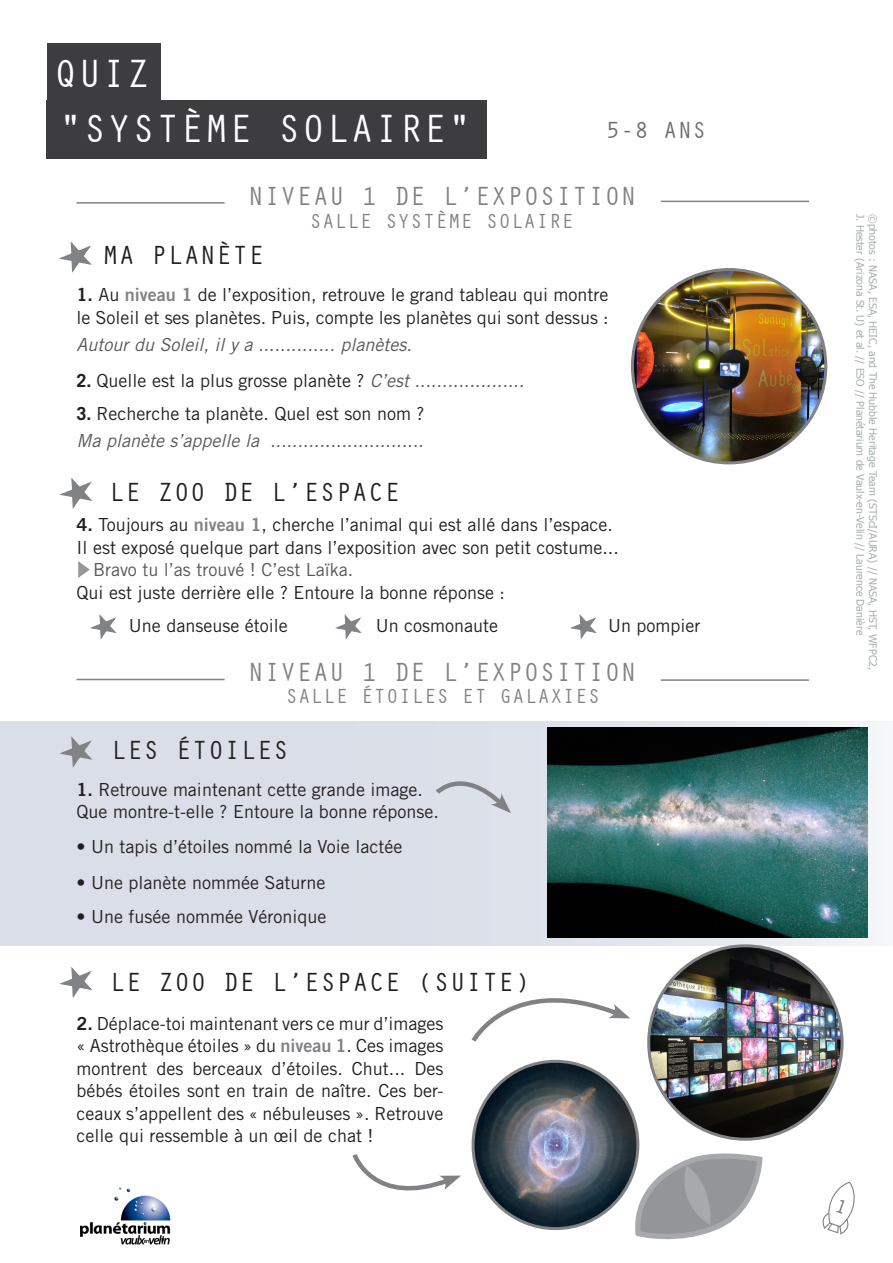
<style>
.page{position:relative;width:893px;height:1263px;background:#fff}
.page>*{position:absolute;margin:0;border:0;box-sizing:border-box;transform-origin:0 0}
.t1{font:40.5px "Orator";color:#fff}
.t2{font:27px "Orator";color:#231f20}
.t3{font:27px "Orator";color:#808285}
.t4{font:24px "Orator";color:#6c6d70}
.t5{font:21px "Orator";color:#808285}
.t6{font:18px/22.5px "Trade Gothic";color:#231f20}
.t7{font:italic 18px "Trade Gothic";color:#57585a}
.t8{font:18px "Trade Gothic";color:#57585a}
.t9{font:10.5px "Tahoma";color:#818a8b}
.s1{font-family:"Trade Gothic Bold Two"}
.s2{font-family:"Trade Gothic Bold Two";color:#808285}
.s3{font-weight:700}
.s4{font-style:italic;color:#57585a}
</style>
<div class="page">
<hr style="left:77px;top:679px;width:148px;height:1px;background:#808285">
<div style="left:47px;top:100px;width:440px;height:58px;background:#3d3d40"></div>
<div style="left:47px;top:43px;width:114px;height:58px;background:#3d3d40"></div>
<img style="left:632px;top:269px;width:194px;height:194px;border-radius:97px">
<svg style="left:59px;top:241px;width:33px;height:32px"></svg>
<svg style="left:59px;top:477px;width:34px;height:32px"></svg>
<svg style="left:90px;top:614px;width:27px;height:26px"></svg>
<svg style="left:335px;top:614px;width:27px;height:26px"></svg>
<svg style="left:570px;top:614px;width:27px;height:26px"></svg>
<div style="left:0;top:721px;width:893px;height:224px;background:#d9dee8"></div>
<img style="left:548px;top:728px;width:320px;height:209px">
<svg style="left:436px;top:781px;width:75px;height:32px"></svg>
<svg style="left:59px;top:736px;width:34px;height:32px"></svg>
<img style="left:649px;top:946px;width:193px;height:193px;border-radius:97px">
<svg style="left:471px;top:998px;width:159px;height:44px"></svg>
<svg style="left:59px;top:967px;width:33px;height:31px"></svg>
<img style="left:473px;top:1061px;width:165px;height:167px">
<svg style="left:630px;top:1151px;width:133px;height:89px"></svg>
<svg style="left:352px;top:1154px;width:109px;height:37px"></svg>
<img style="left:80px;top:1188px;width:90px;height:56px">
<svg style="left:78px;top:561px;width:12px;height:17px"></svg>
<hr style="left:77px;top:202px;width:148px;height:2px;background:#808285">
<hr style="left:661px;top:201px;width:148px;height:1px;background:#808285">
<hr style="left:661px;top:679px;width:148px;height:2px;background:#808285">
<svg style="left:822px;top:1181px;width:33px;height:54px"></svg>
<p class="t1" style="left:53px;top:52px;width:99px">QUIZ</p>
<p class="t1" style="left:59px;top:108px;width:415px">"SYSTÈME SOLAIRE"</p>
<p class="t4" style="left:606px;top:118px;width:102px">5-8 ANS</p>
<p class="t3" style="left:248px;top:183px;width:390px">NIVEAU 1 DE L’EXPOSITION</p>
<p class="t5" style="left:309px;top:211px;width:266px">SALLE SYSTÈME SOLAIRE</p>
<p class="t2" style="left:103px;top:241px;width:163px">MA PLANÈTE</p>
<p class="t6" style="left:77px;top:283px;width:533px"><span class="s1">1.</span> Au <span class="s2">niveau 1</span> de l’exposition, retrouve le grand tableau qui montre le Soleil et ses planètes. Puis, compte les planètes qui sont dessus :</p>
<p class="t7" style="left:77px;top:333px;width:337px">Autour du Soleil, il y a .............. planètes.</p>
<p class="t6" style="left:77px;top:369px;width:449px"><span class="s3">2.</span> Quelle est la plus grosse planète ? <span class="s4">C’est ....................</span></p>
<p class="t6" style="left:77px;top:402px;width:349px"><span class="s3">3.</span> Recherche ta planète. Quel est son nom ?</p>
<p class="t7" style="left:77px;top:429px;width:349px">Ma planète s’appelle la ............................</p>
<p class="t2" style="left:109px;top:478px;width:293px">LE ZOO DE L’ESPACE</p>
<p class="t6" style="left:77px;top:513px;width:538px"><span class="s1">4.</span> Toujours au <span class="s2">niveau 1</span>, cherche l’animal qui est allé dans l’espace.</p>
<p class="t6" style="left:77px;top:536px;width:544px">Il est exposé quelque part dans l’exposition avec son petit costume...</p>
<p class="t8" style="left:93px;top:559px;width:262px">Bravo tu l’as trouvé ! C’est Laïka.</p>
<p class="t6" style="left:77px;top:581px;width:430px">Qui est juste derrière elle ? Entoure la bonne réponse :</p>
<p class="t6" style="left:129px;top:614px;width:160px">Une danseuse étoile</p>
<p class="t6" style="left:376px;top:614px;width:124px">Un cosmonaute</p>
<p class="t6" style="left:608px;top:614px;width:94px">Un pompier</p>
<p class="t3" style="left:248px;top:659px;width:390px">NIVEAU 1 DE L’EXPOSITION</p>
<p class="t5" style="left:285px;top:686px;width:317px">SALLE ÉTOILES ET GALAXIES</p>
<p class="t2" style="left:111px;top:736px;width:180px">LES ÉTOILES</p>
<p class="t6" style="left:77px;top:778px;width:348px"><span class="s1">1.</span> Retrouve maintenant cette grande image.</p>
<p class="t6" style="left:77px;top:800px;width:364px">Que montre-t-elle ? Entoure la bonne réponse.</p>
<p class="t6" style="left:77px;top:835px;width:327px">• Un tapis d’étoiles nommé la Voie lactée</p>
<p class="t6" style="left:77px;top:871px;width:250px">• Une planète nommée Saturne</p>
<p class="t6" style="left:77px;top:905px;width:251px">• Une fusée nommée Véronique</p>
<p class="t2" style="left:109px;top:969px;width:423px">LE ZOO DE L’ESPACE (SUITE)</p>
<p class="t6" style="left:77px;top:1012px;width:368px;text-align:justify"><span class="s1">2.</span> Déplace-toi maintenant vers ce mur d’images « Astrothèque étoiles » du <span class="s2">niveau 1</span>. Ces images montrent des berceaux d’étoiles. Chut... Des bébés étoiles sont en train de naître. Ces ber&shy;ceaux s’appellent des « nébuleuses ». Retrouve celle qui ressemble à un œil de chat !</p>
<p class="t9" style="left:867px;top:214px;width:423px;rotate:90deg">J. Hester (Arizona St. U) et al. // ESO // Planétarium de Vaulx-en-Velin // Laurence Danière</p>
<p class="t9" style="left:880px;top:214px;width:457px;rotate:90deg">©photos : NASA, ESA, HEIC, and The Hubble Heritage Team (STScI/AURA) // NASA, HST, WFPC2,</p>
</div>
